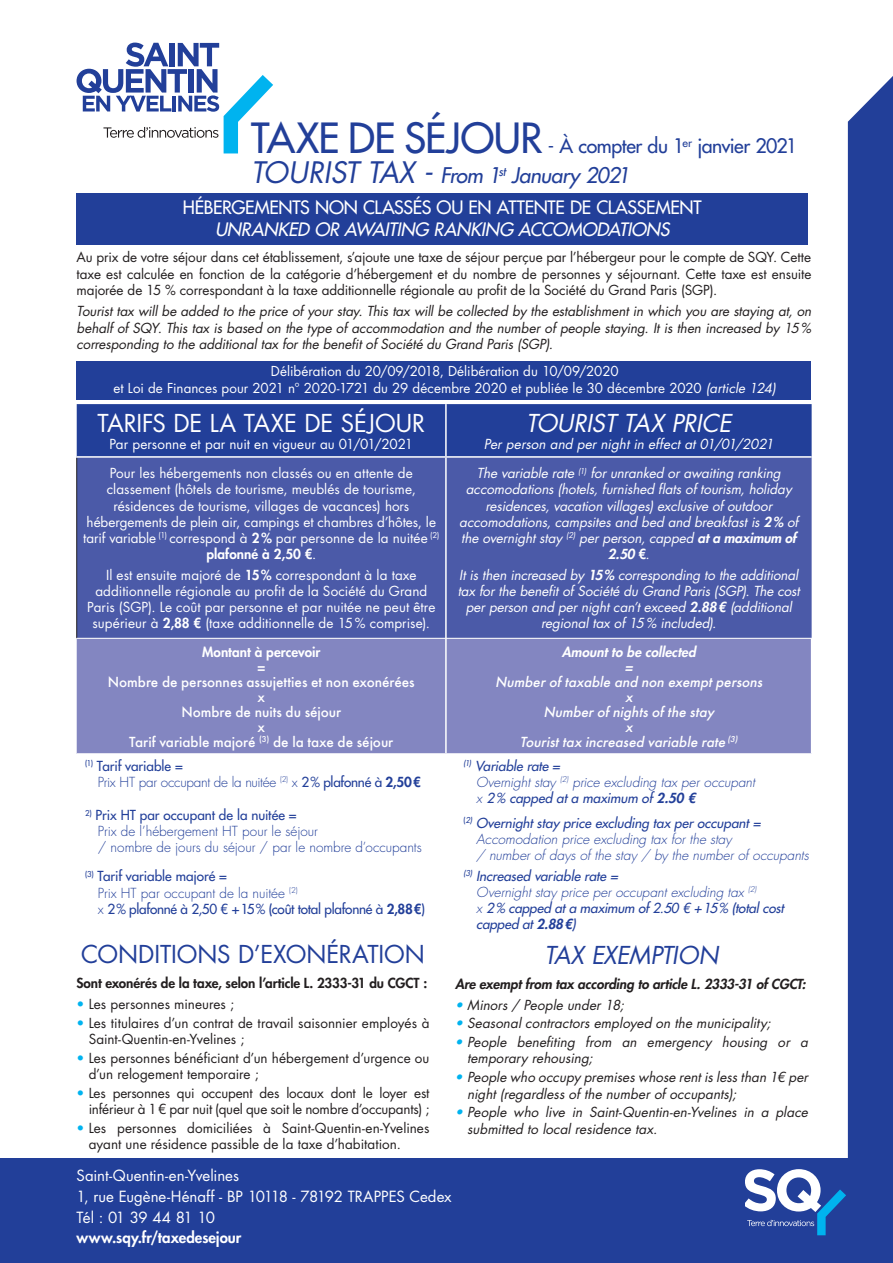
<style>
.page{position:relative;width:893px;height:1263px;background:#fff}
.page>*{position:absolute;margin:0;border:0;box-sizing:border-box;transform-origin:0 0}
.t1{font:24px "Futura Std";color:#223f99}
.t2{font:24px "Futura Std";color:#fff}
.t3{font:italic 24px "Futura Std";color:#fff}
.t4{font:italic 24px "Futura Std";letter-spacing:-.02em;color:#223f99}
.t5{font:italic 500 21px "Futura Std";letter-spacing:-.025em;color:#223f99}
.t6{font:500 19.5px "Futura Std";letter-spacing:-.025em;color:#223f99}
.t7{font:500 18px "Futura Std";letter-spacing:-.015em;color:#fff}
.t8{font:italic 500 18px "Futura Std";color:#fff}
.t9{font:15px/20.7px "Futura";letter-spacing:-.005em;color:#fff}
.t10{font:800 15px "Futura Std";color:#fff}
.t11{font:13.5px/16.5px "Futura Std";color:#231f20}
.t12{font:13.5px/16.2px "Futura Std";letter-spacing:.005em;color:#fff;text-align:center}
.t13{font:italic 13.5px/16.5px "Futura Std";color:#231f20}
.t14{font:italic 13.5px/16.2px "Futura Std";color:#fff;text-align:center}
.t15{font:italic 13.5px/16.5px "Futura Std";letter-spacing:-.005em;color:#231f20;text-align:justify}
.t16{font:italic 13.5px/16.2px "Futura Std";letter-spacing:-.005em;color:#fff;text-align:center}
.t17{font:italic 300 13.5px/16.2px "Futura Std";color:#223f99}
.t18{font:italic 500 13.5px/16.2px "Futura Std";color:#223f99}
.t19{font:300 13.5px/16.2px "Futura Std";letter-spacing:-.005em;color:#223f99}
.t20{font:500 13.5px/15px "Futura";letter-spacing:-.005em;color:#fff;text-align:center}
.t21{font:500 13.5px/16.2px "Futura Std";letter-spacing:-.015em;color:#223f99}
.t22{font:italic 500 13.5px/15px "Futura";color:#fff;text-align:center}
.t23{font:italic 300 13.5px/16.2px "Futura Std";letter-spacing:-.005em;color:#223f99}
.t24{font:300 13.5px/16.2px "Futura Std";letter-spacing:-.025em;color:#223f99}
.t25{font:800 13.5px "Futura Std";letter-spacing:-.005em;color:#231f20}
.t26{font:italic 800 13.5px "Futura Std";letter-spacing:-.005em;color:#231f20}
.t27{font:italic 800 13.5px/15px "Futura Std";color:#fff;text-align:center}
.t28{font:800 13.5px/15px "Futura Std";color:#fff;text-align:center}
.t29{font:13.35px/16.4px "Futura";color:#fff;text-align:center}
.s1{font-family:"Futura";font-weight:400;font-size:40.5px}
.s2{font-family:"Futura";font-weight:400;font-size:28.8px}
.s3{font-style:italic}
.s4{font-weight:800}
.s5{font-weight:500}
.s6{font-weight:300}
.s7{color:#00b3ef}
.s8{font-weight:800;font-style:normal}
.s9{font-style:inherit}
</style>
<div class="page">
<div style="left:0;top:1159px;width:893px;height:104px;background:#223f99"></div>
<div style="left:77px;top:404px;width:735px;height:52px;background:#223f99"></div>
<div style="left:77px;top:458px;width:735px;height:180px;background:#4b5aa8"></div>
<div style="left:77px;top:639px;width:734px;height:114px;background:#8386c1"></div>
<hr style="left:445px;top:458px;width:2px;height:180px;background:#fff">
<hr style="left:445px;top:638px;width:2px;height:115px;background:#fff">
<hr style="left:76px;top:458px;width:1px;height:180px;background:#231f20">
<hr style="left:445px;top:404px;width:2px;height:52px;background:#fff">
<div style="left:848px;top:76px;width:45px;height:1083px;background:#223f99"></div>
<svg style="left:745px;top:1169px;width:101px;height:66px"></svg>
<svg style="left:77px;top:43px;width:196px;height:110px"></svg>
<div style="left:77px;top:193px;width:731px;height:51px;background:#223f99"></div>
<div style="left:77px;top:361px;width:734px;height:38px;background:#223f99"></div>
<h3 class="t6" style="left:251px;top:134px;width:548px"><span class="s1">TAXE DE SÉJOUR</span> - À compter du 1<sup>er</sup> janvier 2021</h3>
<h2 class="t5" style="left:251px;top:162px;width:380px"><span class="s2">TOURIST TAX</span> <span class="s2">-</span> From 1<sup>st</sup> January 2021</h2>
<h3 class="t7" style="left:183px;top:196px;width:520px">HÉBERGEMENTS NON CLASSÉS OU EN ATTENTE DE CLASSEMENT</h3>
<h3 class="t8" style="left:215px;top:218px;width:460px">UNRANKED OR AWAITING RANKING ACCOMODATIONS</h3>
<p class="t11" style="left:77px;top:249px;width:736px;text-align:justify">Au prix de votre séjour dans cet établissement, s’ajoute une taxe de séjour perçue par l’hébergeur pour le compte de SQY. Cette taxe est calculée en fonction de la catégorie d’hébergement et du nombre de personnes y séjournant. Cette taxe est ensuite majorée de 15 % correspondant à la taxe additionnelle régionale au profit de la Société du Grand Paris (SGP).</p>
<p class="t15" style="left:77px;top:303px;width:736px">Tourist tax will be added to the price of your stay. This tax will be collected by the establishment in which you are staying at, on behalf of SQY. This tax is based on the type of accommodation and the number of people staying. It is then increased by 15% corresponding to the additional tax for the benefit of Société du Grand Paris (SGP).</p>
<p class="t29" style="left:114px;top:363px;width:664px">Délibération du 20/09/2018, Délibération du 10/09/2020<br>et Loi de Finances pour 2021 n° 2020-1721 du 29 décembre 2020 et publiée le 30 décembre 2020 <span class="s3">(article 124)</span></p>
<h1 class="t2" style="left:97px;top:408px;width:329px">TARIFS DE LA TAXE DE SÉJOUR</h1>
<p class="t12" style="left:109px;top:436px;width:305px">Par personne et par nuit en vigueur au 01/01/2021</p>
<p class="t12" style="left:83px;top:465px;width:358px">Pour les hébergements non classés ou en attente de classement (hôtels de tourisme, meublés de tourisme, résidences de tourisme, villages de vacances) hors hébergements de plein air, campings et chambres d’hôtes, le tarif variable <sup>(1)</sup> correspond à <span class="s4">2%</span> par personne de la nuitée <sup>(2) </sup><span class="s4">plafonné à 2,50 €</span>.</p>
<p class="t12" style="left:87px;top:567px;width:350px">Il est ensuite majoré de <span class="s4">15%</span> correspondant à la taxe additionnelle régionale au profit de la Société du Grand Paris (SGP). Le coût par personne et par nuitée ne peut être supérieur à <span class="s4">2,88 €</span> (taxe additionnelle de 15% comprise).</p>
<p class="t28" style="left:202px;top:644px;width:120px">Montant à percevoir =</p>
<p class="t20" style="left:108px;top:674px;width:308px">Nombre de personnes assujetties et non exonérées x<br>Nombre de nuits du séjour<br>x<br>Tarif variable majoré <sup>(3)</sup> de la taxe de séjour</p>
<p class="t24" style="left:98px;top:758px;width:325px;text-indent:-13px"><sup>(1)</sup> <span class="s5">Tarif variable =<br></span>Prix HT par occupant de la nuitée <sup>(2)</sup> x <span class="s5">2% plafonné à</span> <span class="s4">2,50€</span></p>
<p class="t19" style="left:98px;top:807px;width:326px;text-indent:-13px"><sup>2)</sup> <span class="s5">Prix HT par occupant de la nuitée =<br></span>Prix de l’hébergement HT pour le séjour<br>/ nombre de jours du séjour / par le nombre d’occupants</p>
<p class="t21" style="left:98px;top:868px;width:329px;text-indent:-13px"><sup>(3)</sup> Tarif variable majoré =<br><span class="s6">Prix HT par occupant de la nuitée</span> <sup>(2)<br></sup><span class="s6">x</span> 2% plafonné à 2,50 € +15% (coût total plafonné à <span class="s4">2,88€</span>)</p>
<h1 class="t1" style="left:81px;top:939px;width:345px">CONDITIONS D’EXONÉRATION</h1>
<p class="t25" style="left:77px;top:975px;width:352px">Sont exonérés de la taxe, selon l’article L. 2333-31 du CGCT :</p>
<p class="t11" style="left:77px;top:996px;width:159px"><span class="s7">•</span> Les personnes mineures ;</p>
<p class="t11" style="left:89px;top:1014px;width:342px;text-indent:-12px"><span class="s7">•</span> Les titulaires d’un contrat de travail saisonnier employés à<br>Saint-Quentin-en-Yvelines ;</p>
<p class="t11" style="left:89px;top:1049px;width:342px;text-indent:-12px"><span class="s7">•</span> Les personnes bénéficiant d’un hébergement d’urgence ou d’un relogement temporaire ;</p>
<p class="t11" style="left:77px;top:1085px;width:354px;text-align:right"><span class="s7">•</span> Les personnes qui occupent des locaux dont le loyer est inférieur à 1€ par nuit (quel que soit le nombre d’occupants) ;</p>
<p class="t11" style="left:89px;top:1120px;width:342px;text-indent:-12px"><span class="s7">•</span> Les personnes domiciliées à Saint-Quentin-en-Yvelines ayant une résidence passible de la taxe d’habitation.</p>
<h1 class="t3" style="left:526px;top:408px;width:212px">TOURIST TAX PRICE</h1>
<p class="t14" style="left:484px;top:436px;width:295px">Per person and per night in effect at 01/01/2021</p>
<p class="t14" style="left:459px;top:465px;width:344px">The variable rate <sup>(1)</sup> forunranked orawaiting ranking accomodations(hotels,furnished flatsoftourism,holiday residences,vacation villages)exclusive ofoutdoor accomodations,campsitesand bed and breakfastis<span class="s4">2%</span> of the overnightstay <sup>(2)</sup> perperson,capped <span class="s4">ata maximum of 2.50</span> <span class="s8">€</span> <span class="s9">.</span></p>
<p class="t16" style="left:458px;top:567px;width:344px">It is then increased by <span class="s4">15%</span> corresponding to the additional tax for the benefit of Société du Grand Paris (SGP). The cost per person and per night can’t exceed <span class="s4">2.88€</span> (additional regional tax of 15% included).</p>
<p class="t27" style="left:562px;top:644px;width:139px">Amount to be collected =</p>
<p class="t22" style="left:495px;top:674px;width:272px">Numberoftaxable and non exemptpersons x<br>Numberofnightsofthe stay<br>x<br>Touristtax increased variable rate <sup>(3)</sup></p>
<p class="t23" style="left:476px;top:758px;width:280px;text-indent:-13px"><sup>(1)</sup> <span class="s5">Variable rate =<br></span>Overnight stay <sup>(2)</sup> price excluding tax per occupant <span class="s9">x</span> <span class="s5">2% capped at a maximum of</span> <span class="s4">2.50 €</span></p>
<p class="t17" style="left:476px;top:815px;width:337px;text-indent:-13px"><sup>(</sup> <sup>2)</sup> <span class="s5">Overnight stay price excluding tax per occupant =<br></span>Accomodation price excluding tax for the stay<br>/ number of days of the stay / by the number of occupants</p>
<p class="t18" style="left:476px;top:867px;width:312px;text-indent:-13px"><sup>(3)</sup> Increased variable rate =<br><span class="s6">Overnight stay price per occupant excluding tax</span> <sup>(2)<br></sup><span class="s6">x</span> 2% capped ata maximum of 2.50 € +15% (totalcost capped at<span class="s4">2.88€</span>)</p>
<h1 class="t4" style="left:544px;top:940px;width:175px">TAX EXEMPTION</h1>
<p class="t26" style="left:455px;top:975px;width:352px">Are exempt from tax according to article L. 2333-31 of CGCT:</p>
<p class="t13" style="left:455px;top:996px;width:173px"><span class="s7">•</span> Minors / People under 18;</p>
<p class="t13" style="left:455px;top:1015px;width:320px"><span class="s7">•</span> Seasonal contractors employed on the municipality;</p>
<p class="t13" style="left:467px;top:1034px;width:345px;text-indent:-12px"><span class="s7">•</span> People benefiting from an emergency housing or a temporary rehousing;</p>
<p class="t13" style="left:467px;top:1069px;width:345px;text-indent:-12px"><span class="s7">•</span> People who occupy premiseswhose rentislessthan 1€ per night (regardless of the number of occupants);</p>
<p class="t13" style="left:467px;top:1104px;width:345px;text-indent:-12px"><span class="s7">•</span> People who live in Saint-Quentin-en-Yvelines in a place submitted to local residence tax.</p>
<p class="t9" style="left:77px;top:1165px;width:377px">Saint-Quentin-en-Yvelines<br>1, rue Eugène-Hénaff - BP 10118 - 78192 TRAPPES Cedex<br>Tél : 01 39 44 81 10</p>
<p class="t10" style="left:77px;top:1228px;width:166px">www.sqy.fr/taxedesejour</p>
</div>
